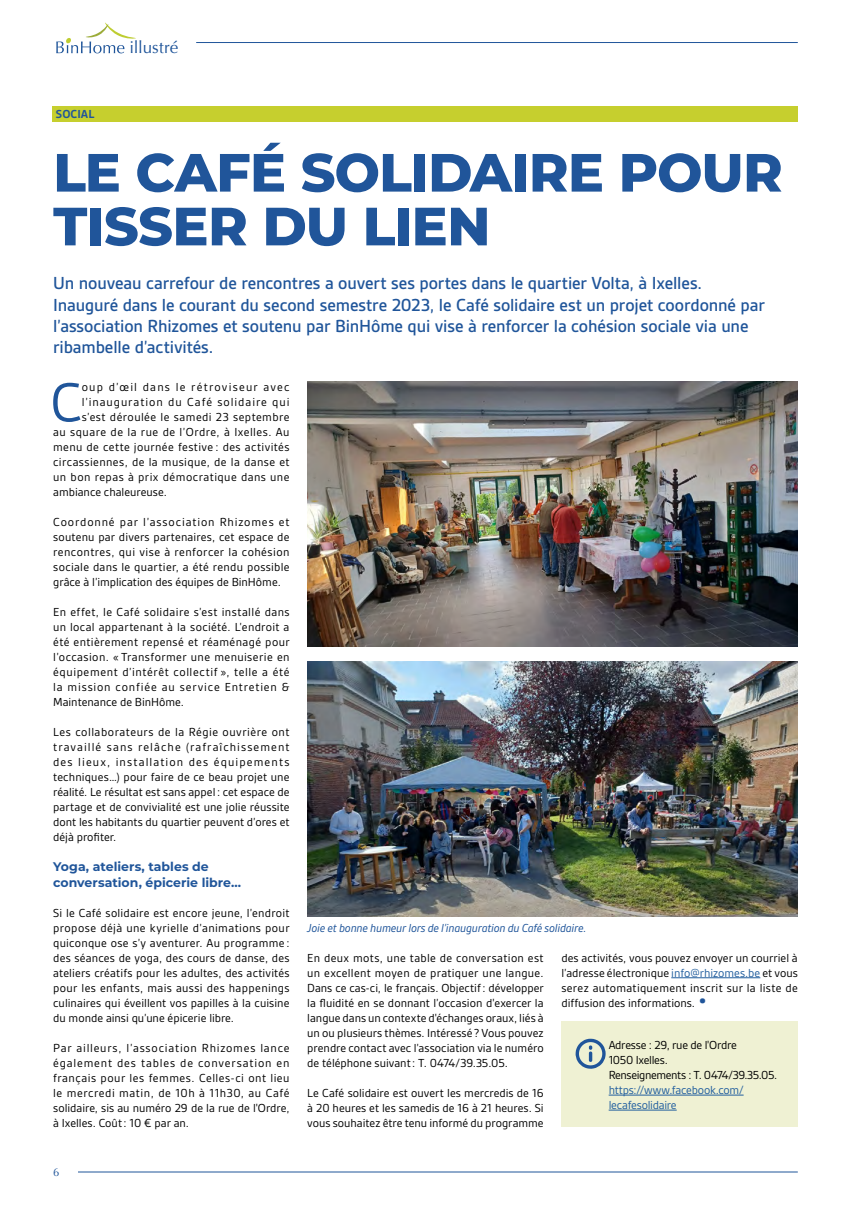
<style>
.page{position:relative;width:851px;height:1205px;background:#fff}
.page>*{position:absolute;margin:0;border:0;box-sizing:border-box;transform-origin:0 0}
.Body{font:59.12px "Gesta";color:#20559a}
.t1{font:800 53.75px/53.8px "Montserrat";letter-spacing:-.015em;color:#20559a}
.Chapeau_Article{font:500 18.75px/21.2px "Gesta";letter-spacing:-.005em;color:#20559a}
.t2{font:17px "Optima";letter-spacing:.005em;color:#20559a}
.Body-2{font:12.5px/15px "Gesta";letter-spacing:.01em;color:#000;text-align:justify}
.Titre_body{font:12.5px/15px "Gesta";letter-spacing:-.02em;color:#000}
.Body-3{font:12.5px "Gesta";letter-spacing:.03em;color:#000}
.Body-4{font:12.5px "Gesta";letter-spacing:.035em;color:#000}
.Légende{font:italic 12.5px "Gesta";letter-spacing:-.02em;color:#20559a}
.Titre_body-2{font:700 12.5px/15px "Montserrat";color:#20559a}
.Body-5{font:12.5px "Gesta";letter-spacing:.04em;color:#000}
.Body-6{font:12.5px "Gesta";letter-spacing:.075em;color:#000}
.Body-7{font:12.5px "Gesta";letter-spacing:.095em;color:#000}
.Tetière{font:700 12.5px "Gesta";letter-spacing:.01em;color:#20559a}
.t3{font:11.25px "Optima";color:#20559a}
.s1{color:#215e9e}
.s2{font-size:25px;color:#20559a}
</style>
<div class="page">
<hr style="left:196px;top:42px;width:601px;height:1px;background:#20559a">
<hr style="left:78px;top:1171px;width:719px;height:1px;background:#20559a">
<svg style="left:56px;top:22px;width:80px;height:31px"></svg>
<div style="left:52px;top:106px;width:745px;height:15px;background:#c6cf2e"></div>
<hr style="left:671px;top:977px;width:89px;height:1px;background:#215e9e">
<div style="left:561px;top:1021px;width:236px;height:105px;background:#eff1d3"></div>
<hr style="left:608px;top:1095px;width:135px;height:1px;background:#215e9e">
<hr style="left:608px;top:1110px;width:68px;height:1px;background:#215e9e">
<svg style="left:575px;top:1038px;width:30px;height:31px"></svg>
<img style="left:307px;top:382px;width:490px;height:264px">
<img style="left:307px;top:661px;width:490px;height:255px">
<p class="Tetière" style="left:56px;top:107px;width:40px">SOCIAL</p>
<h3 class="t2" style="left:129px;top:38px;width:50px">illustré</h3>
<h2 class="t1" style="left:53px;top:143px;width:731px">LE CAFÉ SOLIDAIRE POUR<br>TISSER DU LIEN</h2>
<p class="Chapeau_Article" style="left:53px;top:273px;width:713px">Un nouveau carrefour de rencontres a ouvert ses portes dans le quartier Volta, à Ixelles.<br>Inauguré dans le courant du second semestre 2023, le Café solidaire est un projet coordonné par l’association Rhizomes et soutenu par BinHôme qui vise à renforcer la cohésion sociale via une ribambelle d’activités.</p>
<p class="Body" style="left:50px;top:369px;width:33px">C</p>
<p class="Body-7" style="left:82px;top:380px;width:209px">oup d’œil dans le rétroviseur avec</p>
<p class="Body-6" style="left:82px;top:395px;width:209px">l’inauguration du Café solidaire qui</p>
<p class="Body-4" style="left:82px;top:410px;width:209px">s’est déroulée le samedi 23 septembre</p>
<p class="Body-5" style="left:53px;top:425px;width:238px">au square de la rue de l’Ordre, à Ixelles. Au</p>
<p class="Body-3" style="left:53px;top:440px;width:238px">menu de cette journée festive : des activités</p>
<p class="Body-3" style="left:53px;top:455px;width:238px">circassiennes, de la musique, de la danse et</p>
<p class="Body-4" style="left:53px;top:470px;width:238px">un bon repas à prix démocratique dans une</p>
<p class="Body-2" style="left:53px;top:485px;width:115px">ambiance chaleureuse.</p>
<p class="Body-2" style="left:53px;top:515px;width:238px">Coordonné par l’association Rhizomes et soutenu par divers partenaires, cet espace de rencontres, qui vise à renforcer la cohésion sociale dans le quartier, a été rendu possible grâce à l’implication des équipes de BinHôme.</p>
<p class="Body-2" style="left:53px;top:605px;width:238px">En effet, le Café solidaire s’est installé dans un local appartenant à la société. L’endroit a été entièrement repensé et réaménagé pour l’occasion. « Transformer une menuiserie en équipement d’intérêt collectif », telle a été la mission confiée au service Entretien &amp; Maintenance de BinHôme.</p>
<p class="Body-2" style="left:53px;top:725px;width:238px">Les collaborateurs de la Régie ouvrière ont travaillé sans relâche (rafraîchissement des lieux, installation des équipements techniques…) pour faire de ce beau projet une réalité. Le résultat est sans appel: cet espace de partage et de convivialité est une jolie réussite dont les habitants du quartier peuvent d’ores et déjà profiter.</p>
<p class="Titre_body-2" style="left:53px;top:859px;width:189px">Yoga, ateliers, tables de conversation, épicerie libre…</p>
<p class="Body-2" style="left:53px;top:905px;width:238px">Si le Café solidaire est encore jeune, l’endroit propose déjà une kyrielle d’animations pour quiconque ose s’y aventurer. Au programme : des séances de yoga, des cours de danse, des ateliers créatifs pour les adultes, des activités pour les enfants, mais aussi des happenings culinaires qui éveillent vos papilles à la cuisine du monde ainsi qu’une épicerie libre.</p>
<p class="Body-2" style="left:53px;top:1040px;width:238px">Par ailleurs, l’association Rhizomes lance également des tables de conversation en français pour les femmes. Celles-ci ont lieu le mercredi matin, de 10h à 11h30, au Café solidaire, sis au numéro 29 de la rue de l'Ordre, à Ixelles. Coût: 10 € par an.</p>
<p class="Légende" style="left:307px;top:921px;width:280px">Joie et bonne humeur lors de l’inauguration du Café solidaire.</p>
<p class="Body-2" style="left:561px;top:950px;width:238px">des activités, vous pouvez envoyer un courriel à l’adresse électronique <span class="s1">info@rhizomes.be</span> et vous serez automatiquement inscrit sur la liste de diffusion des informations. <span class="s2">•</span></p>
<p class="Body-2" style="left:307px;top:950px;width:238px">En deux mots, une table de conversation est un excellent moyen de pratiquer une langue.<br>Dans ce cas-ci, le français. Objectif: développer la fluidité en se donnant l’occasion d'exercer la langue dans un contexte d'échanges oraux, liés à un ou plusieurs thèmes. Intéressé ? Vous pouvez prendre contact avec l’association via le numéro de téléphone suivant: T. 0474/39.35.05.</p>
<p class="Body-2" style="left:307px;top:1085px;width:238px">Le Café solidaire est ouvert les mercredis de 16 à 20 heures et les samedis de 16 à 21 heures. Si vous souhaitez être tenu informé du programme</p>
<p class="Titre_body" style="left:608px;top:1037px;width:170px">Adresse : 29, rue de l'Ordre<br>1050 Ixelles.<br>Renseignements : T. 0474/39.35.05. <span class="s1">https://www.facebook.com/ lecafesolidaire</span></p>
<p class="t3" style="left:53px;top:1166px;width:8px">6</p>
</div>
